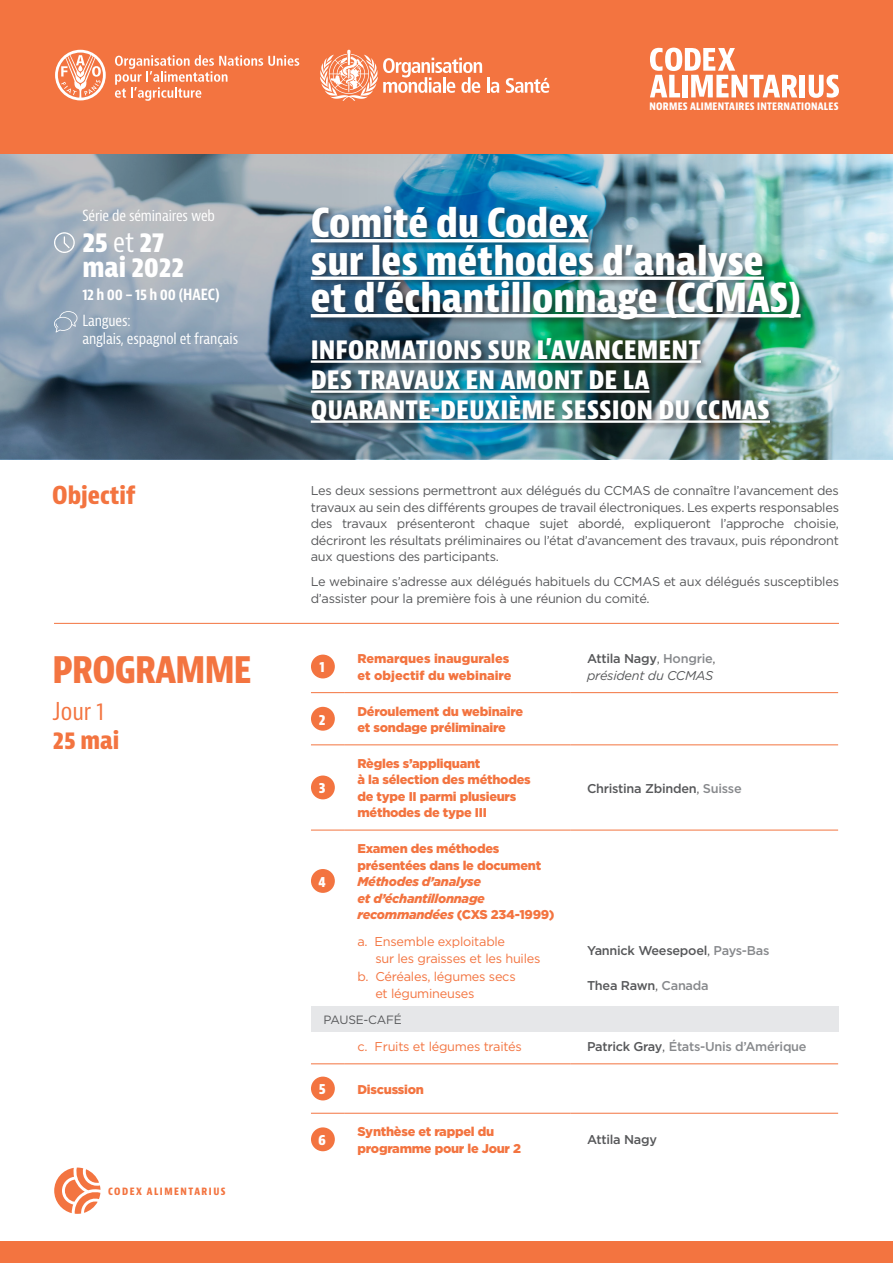
<style>
.page{position:relative;width:893px;height:1263px;background:#fff}
.page>*{position:absolute;margin:0;border:0;box-sizing:border-box;transform-origin:0 0}
.t1{font:700 condensed 39px/37.5px "Bernina Sans";color:#fff}
.t2{font:700 condensed 35.7px "Bernina Sans";color:#f37440}
.t3{font:700 condensed 27px/30px "Bernina Sans";color:#fff}
.t4{font:condensed 24px/28.8px "Bernina Sans";color:#f37440}
.t5{font:700 condensed 24px "Bernina Sans";color:#f37440}
.t6{font:condensed 15px/18px "Bernina Sans";letter-spacing:-.01em;color:#fff}
.t7{font:700 condensed 15px "Bernina Sans";letter-spacing:-.02em;color:#fff}
.t8{font:700 condensed 14.4px "Bernina Sans";color:#fff}
.t9{font:12.75px/16.5px "Gotham";letter-spacing:-.02em;color:#57585a;text-align:justify}
.t10{font:900 12.75px/16.5px "Gotham";letter-spacing:-.02em;color:#f37440}
.t11{font:12.75px/16.5px "Gotham";letter-spacing:-.02em;color:#f37440}
.t12{font:500 12.75px "Gotham";letter-spacing:-.02em;color:#57585a}
.t13{font:900 12.75px/16.5px "Gotham";color:#f37440}
.t14{font:italic 12.75px/16.5px "Gotham";letter-spacing:-.02em;color:#57585a}
.t15{font:500 12.75px "Gotham";letter-spacing:-.02em;color:#87898c}
.t16{font:12px "Gotham";letter-spacing:-.02em;color:#57585a}
.t17{font:700 condensed 10.05px "Bernina Sans";letter-spacing:.035em;color:#fff}
.t18{font:700 condensed 9.9px "Bernina Sans";letter-spacing:.17em;color:#f37440}
.s1{font-weight:400}
.s2{font-weight:500;font-style:normal}
.s3{font-style:normal}
.s4{font-weight:500;font-style:normal;color:#87898c}
.s5{font-weight:700}
.s6{color:#87898c}
.s7{font-style:italic}
.s8{color:#57585a}
.s9{font-weight:400;color:#57585a}
</style>
<div class="page">
<img style="left:0;top:153px;width:893px;height:306px">
<div style="left:0;top:0;width:893px;height:153px;background:#f37440"></div>
<div style="left:0;top:1242px;width:893px;height:21px;background:#f37440"></div>
<svg style="left:54px;top:1167px;width:46px;height:47px"></svg>
<svg style="left:54px;top:232px;width:21px;height:21px"></svg>
<div style="left:309px;top:205px;width:499px;height:226px;background:#231f20;opacity:.62"></div>
<hr style="left:311px;top:239px;width:277px;height:3px;background:#fff">
<svg style="left:311px;top:276px;width:453px;height:4px"></svg>
<hr style="left:311px;top:314px;width:490px;height:3px;background:#fff">
<hr style="left:311px;top:360px;width:390px;height:3px;background:#fff">
<hr style="left:311px;top:390px;width:338px;height:3px;background:#fff">
<hr style="left:311px;top:420px;width:459px;height:3px;background:#fff">
<svg style="left:54px;top:311px;width:23px;height:21px"></svg>
<div style="left:311px;top:1006px;width:527px;height:26px;background:#e6e7e9"></div>
<hr style="left:311px;top:692px;width:34px;height:1px;background:#f37440">
<hr style="left:345px;top:692px;width:225px;height:1px;background:#f37440">
<hr style="left:570px;top:692px;width:268px;height:1px;background:#f37440">
<hr style="left:311px;top:744px;width:34px;height:1px;background:#f37440">
<hr style="left:345px;top:744px;width:225px;height:1px;background:#f37440">
<hr style="left:570px;top:744px;width:268px;height:1px;background:#f37440">
<hr style="left:311px;top:830px;width:34px;height:1px;background:#f37440">
<hr style="left:345px;top:830px;width:225px;height:1px;background:#f37440">
<hr style="left:570px;top:830px;width:268px;height:1px;background:#f37440">
<hr style="left:311px;top:1063px;width:34px;height:1px;background:#f37440">
<hr style="left:345px;top:1063px;width:225px;height:1px;background:#f37440">
<hr style="left:570px;top:1063px;width:268px;height:1px;background:#f37440">
<hr style="left:311px;top:1113px;width:34px;height:1px;background:#f37440">
<hr style="left:345px;top:1113px;width:225px;height:1px;background:#f37440">
<hr style="left:570px;top:1113px;width:268px;height:1px;background:#f37440">
<div style="left:311px;top:655px;width:24px;height:23px;background:#f37440;border-radius:50%"></div>
<div style="left:311px;top:707px;width:24px;height:24px;background:#f37440;border-radius:50%"></div>
<div style="left:311px;top:775px;width:24px;height:24px;background:#f37440;border-radius:50%"></div>
<div style="left:311px;top:869px;width:24px;height:24px;background:#f37440;border-radius:50%"></div>
<div style="left:311px;top:1076px;width:24px;height:24px;background:#f37440;border-radius:50%"></div>
<div style="left:311px;top:1127px;width:24px;height:24px;background:#f37440;border-radius:50%"></div>
<hr style="left:54px;top:623px;width:785px;height:1px;background:#f37440">
<svg style="left:650px;top:48px;width:147px;height:49px"></svg>
<div style="left:800px;top:75px;width:5px;height:22px;background:#fff"></div>
<svg style="left:809px;top:75px;width:30px;height:23px"></svg>
<svg style="left:55px;top:50px;width:51px;height:50px"></svg>
<svg style="left:115px;top:55px;width:184px;height:46px"></svg>
<hr style="left:487px;top:77px;width:3px;height:16px;background:#fff">
<svg style="left:491px;top:82px;width:8px;height:11px"></svg>
<svg style="left:506px;top:78px;width:43px;height:15px"></svg>
<svg style="left:320px;top:50px;width:162px;height:51px"></svg>
<p class="t6" style="left:82px;top:207px;width:134px">Série de séminaires web</p>
<p class="t3" style="left:82px;top:230px;width:103px;line-height:25.5px">25 <span class="s1">et</span> 27 mai 2022</p>
<p class="t7" style="left:82px;top:285px;width:139px">12 h 00 – 15 h 00 (HAEC)</p>
<p class="t6" style="left:82px;top:312px;width:157px">Langues:<br>anglais, espagnol et français</p>
<p class="t5" style="left:52px;top:480px;width:85px">Objectif</p>
<p class="t17" style="left:649px;top:100px;width:191px">NORMES ALIMENTAIRES INTERNATIONALES</p>
<h1 class="t1" style="left:311px;top:205px;width:491px">Comité du Codex<br>sur les méthodes d’analyse et d’échantillonnage (CCMAS)</h1>
<h1 class="t3" style="left:311px;top:335px;width:461px">INFORMATIONS SUR L’AVANCEMENT<br>DES TRAVAUX EN AMONT DE LA<br>QUARANTE-DEUXIÈME SESSION DU CCMAS</h1>
<p class="t9" style="left:311px;top:482px;width:530px">Les deux sessions permettront aux délégués du CCMAS de connaître l’avancement des travaux au sein des différents groupes de travail électroniques. Les experts responsables des travaux présenteront chaque sujet abordé, expliqueront l’approche choisie, décriront les résultats préliminaires ou l’état d’avancement des travaux, puis répondront aux questions des participants.</p>
<p class="t9" style="left:311px;top:573px;width:530px">Le webinaire s’adresse aux délégués habituels du CCMAS et aux délégués susceptibles d’assister pour la première fois à une réunion du comité.</p>
<p class="t2" style="left:52px;top:648px;width:201px">PROGRAMME</p>
<p class="t13" style="left:357px;top:650px;width:156px">Remarques inaugurales et objectif du webinaire</p>
<p class="t14" style="left:587px;top:650px;width:130px"><span class="s2">Attila Nagy</span><span class="s3">,</span> <span class="s4">Hongrie</span><span class="s3">, </span>président du CCMAS</p>
<p class="t8" style="left:319px;top:710px;width:8px">2</p>
<p class="t10" style="left:357px;top:703px;width:167px">Déroulement du webinaire et sondage préliminaire</p>
<p class="t8" style="left:320px;top:658px;width:7px">1</p>
<p class="t4" style="left:53px;top:697px;width:68px">Jour 1<br><span class="s5">25 mai</span></p>
<p class="t8" style="left:319px;top:779px;width:8px">3</p>
<p class="t10" style="left:357px;top:755px;width:175px">Règles s’appliquant<br>à la sélection des méthodes de type II parmi plusieurs méthodes de type III</p>
<p class="t12" style="left:587px;top:780px;width:156px">Christina Zbinden<span class="s1">,</span> <span class="s6">Suisse</span></p>
<p class="t10" style="left:357px;top:840px;width:199px">Examen des méthodes présentées dans le document<br><span class="s7">Méthodes d’analyse<br>et d’échantillonnage recommandées</span> (CXS 234-1999)</p>
<p class="t11" style="left:375px;top:933px;width:167px;text-indent:-18px">a. Ensemble exploitable<br>sur les graisses et les huiles</p>
<p class="t12" style="left:587px;top:942px;width:184px">Yannick Weesepoel<span class="s1">,</span> <span class="s6">Pays-Bas</span></p>
<p class="t11" style="left:375px;top:968px;width:142px;text-indent:-18px">b. Céréales, légumes secs et légumineuses</p>
<p class="t12" style="left:587px;top:977px;width:123px">Thea Rawn<span class="s1">,</span> <span class="s6">Canada</span></p>
<p class="t16" style="left:324px;top:1012px;width:80px">PAUSE-CAFÉ</p>
<p class="t11" style="left:358px;top:1038px;width:166px">c. Fruits et légumes traités</p>
<p class="t15" style="left:587px;top:1038px;width:221px"><span class="s8">Patrick Gray</span><span class="s9">,</span> États-Unis d’Amérique</p>
<p class="t8" style="left:319px;top:1080px;width:9px">5</p>
<p class="t10" style="left:357px;top:1081px;width:68px">Discussion</p>
<p class="t8" style="left:318px;top:873px;width:9px">4</p>
<p class="t18" style="left:108px;top:1185px;width:119px">CODEX ALIMENTARIUS</p>
<p class="t8" style="left:318px;top:1131px;width:9px">6</p>
<p class="t10" style="left:357px;top:1123px;width:165px">Synthèse et rappel du programme pour le Jour 2</p>
<p class="t12" style="left:587px;top:1131px;width:71px">Attila Nagy</p>
</div>
